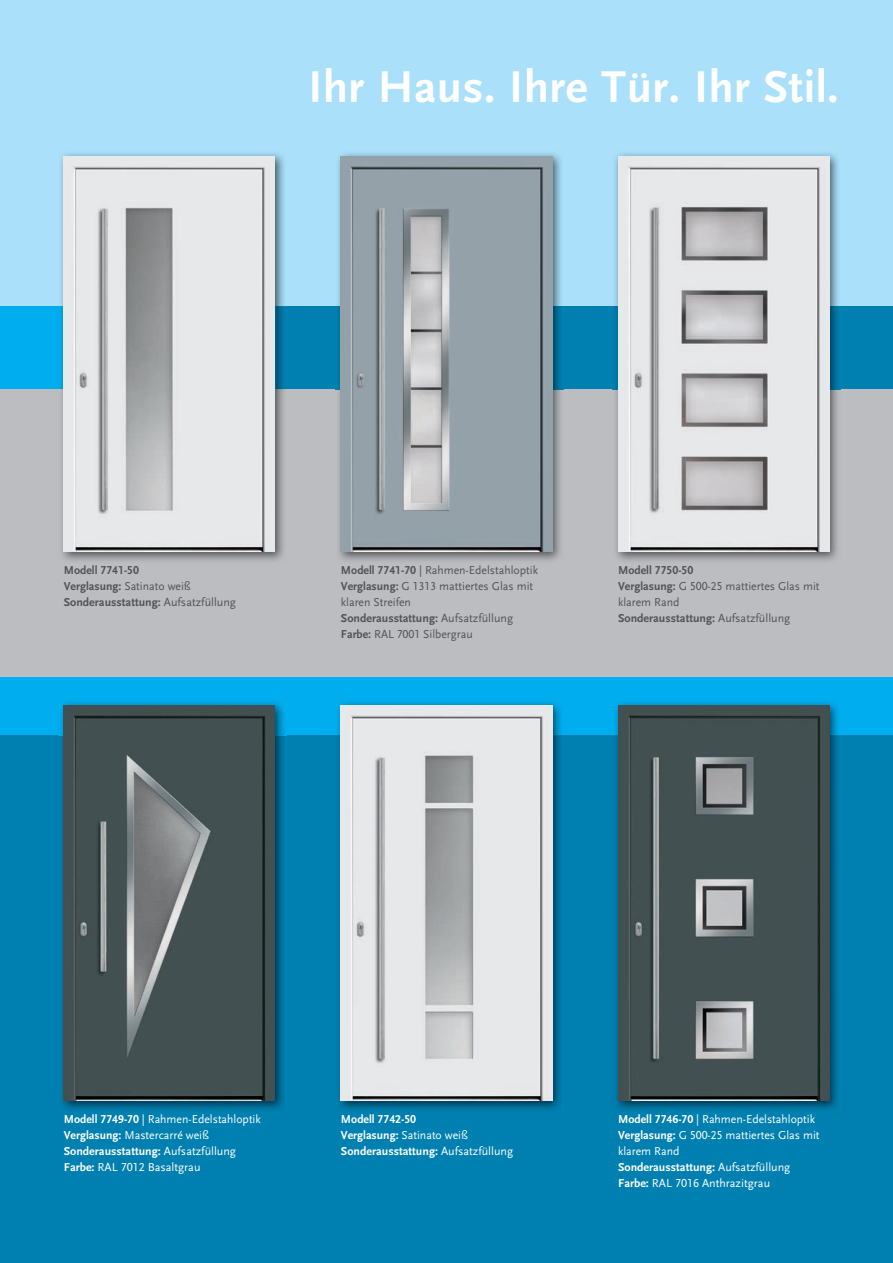
<style>
.page{position:relative;width:893px;height:1263px;background:#aae0f9}
.page>*{position:absolute;margin:0;border:0;box-sizing:border-box;transform-origin:0 0}
.t1{font:700 46.5px "Scala Sans LF";letter-spacing:.01em;color:#fff}
.t2{font:12px/15.9px "Scala Sans LF";color:#fff}
.t3{font:12px/15.9px "Scala Sans LF";color:#535355}
.t4{font:700 12px/15.9px "Scala Sans LF";color:#535355}
.t5{font:700 12px/15.9px "Scala Sans LF";color:#fff}
.s1{font-weight:400}
.s2{font-weight:700}
</style>
<div class="page">
<div style="left:0;top:735px;width:893px;height:528px;background:#0080b0"></div>
<div style="left:0;top:677px;width:893px;height:58px;background:#00aeef"></div>
<div style="left:0;top:389px;width:893px;height:288px;background:#bcbdc0"></div>
<div style="left:0;top:306px;width:285px;height:83px;background:#00aeef"></div>
<div style="left:276px;top:306px;width:617px;height:83px;background:#0080b0"></div>
<img style="left:61px;top:153px;width:225px;height:408px">
<img style="left:64px;top:156px;width:211px;height:396px">
<img style="left:335px;top:153px;width:228px;height:408px">
<img style="left:341px;top:156px;width:211px;height:396px">
<img style="left:613px;top:153px;width:228px;height:408px">
<img style="left:618px;top:156px;width:211px;height:396px">
<img style="left:58px;top:702px;width:229px;height:407px">
<img style="left:64px;top:705px;width:211px;height:396px">
<img style="left:338px;top:702px;width:223px;height:407px">
<img style="left:341px;top:705px;width:211px;height:396px">
<img style="left:615px;top:702px;width:223px;height:407px">
<img style="left:618px;top:705px;width:211px;height:396px">
<h1 class="t1" style="left:308px;top:62px;width:532px">Ihr Haus. Ihre Tür. Ihr Stil.</h1>
<p class="t4" style="left:64px;top:562px;width:174px">Modell 7741-50<br>Verglasung: <span class="s1">Satinato weiß<br></span>Sonderausstattung: <span class="s1">Aufsatzfüllung</span></p>
<p class="t3" style="left:341px;top:562px;width:199px"><span class="s2">Modell 7741-70</span> | Rahmen-Edelstahloptik<br><span class="s2">Verglasung:</span> G 1313 mattiertes Glas mit klaren Streifen<br><span class="s2">Sonderausstattung:</span> Aufsatzfüllung<br><span class="s2">Farbe:</span> RAL 7001 Silbergrau</p>
<p class="t3" style="left:618px;top:562px;width:203px"><span class="s2">Modell 7750-50<br>Verglasung:</span> G 500-25 mattiertes Glas mit klarem Rand<br><span class="s2">Sonderausstattung:</span> Aufsatzfüllung</p>
<p class="t2" style="left:64px;top:1111px;width:199px"><span class="s2">Modell 7749-70</span> | Rahmen-Edelstahloptik <span class="s2">Verglasung:</span> Mastercarré weiß <span class="s2">Sonderausstattung:</span> Aufsatzfüllung <span class="s2">Farbe:</span> RAL 7012 Basaltgrau</p>
<p class="t5" style="left:341px;top:1111px;width:174px">Modell 7742-50<br>Verglasung: <span class="s1">Satinato weiß<br></span>Sonderausstattung: <span class="s1">Aufsatzfüllung</span></p>
<p class="t2" style="left:618px;top:1111px;width:203px"><span class="s2">Modell 7746-70</span> | Rahmen-Edelstahloptik<br><span class="s2">Verglasung:</span> G 500-25 mattiertes Glas mit klarem Rand<br><span class="s2">Sonderausstattung:</span> Aufsatzfüllung<br><span class="s2">Farbe:</span> RAL 7016 Anthrazitgrau</p>
</div>
